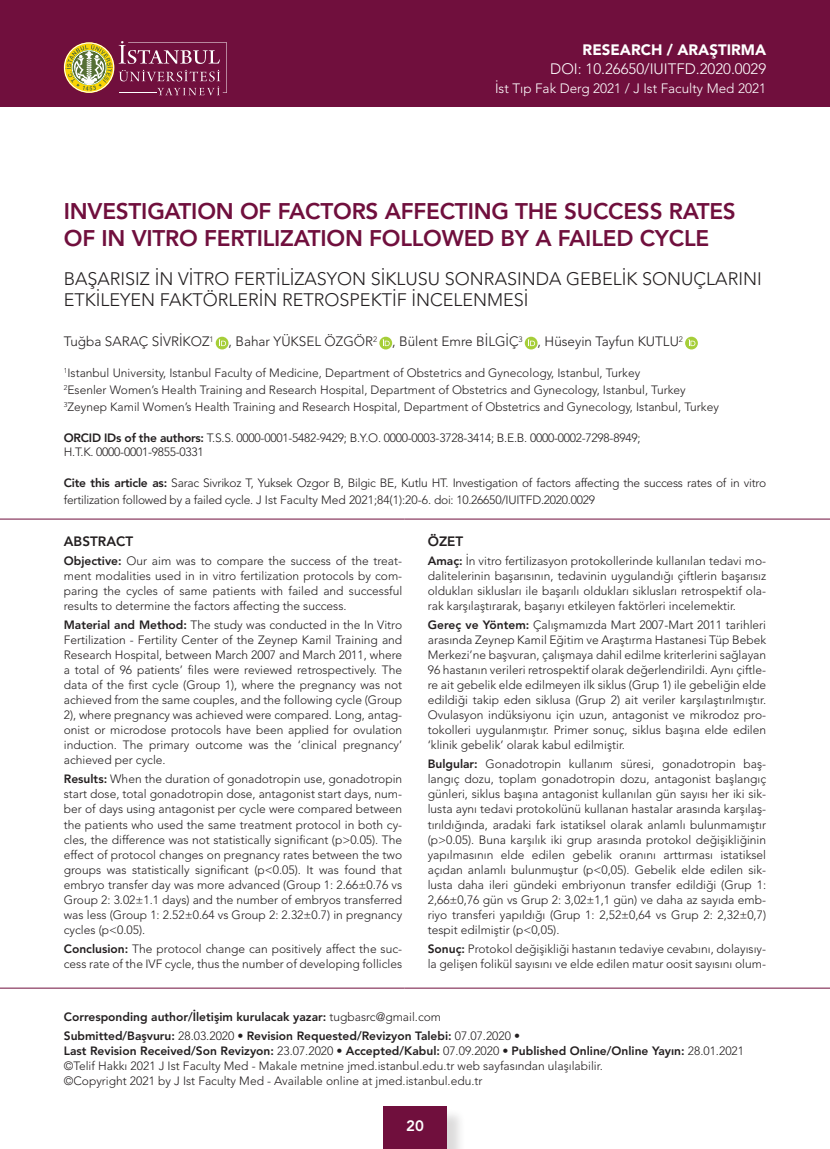
<style>
.page{position:relative;width:830px;height:1149px;background:#fff}
.page>*{position:absolute;margin:0;border:0;box-sizing:border-box;transform-origin:0 0}
.t1{font:800 22.5px/27px "Avenir LT Std";letter-spacing:-.01em;color:#700f3d}
.t2{font:300 18px/21.6px "Avenir LT Std";color:#231f20}
.t3{font:300 15px "Avenir LT Std";color:#fff}
.t4{font:900 15px "Avenir LT Std";color:#fff}
.t5{font:800 15px "Avenir LT Std";color:#fff}
.t6{font:300 13.5px "Avenir LT Std";color:#231f20}
.t7{font:300 13.5px "Avenir LT Std";color:#fff}
.t8{font:800 13.5px "Avenir LT Std";color:#231f20}
.t9{font:300 12px/15px "Avenir LT Std";color:#231f20;text-align:justify}
.t10{font:300 12px/14.4px "Avenir LT Std";letter-spacing:-.02em;color:#231f20}
.t11{font:800 12px/19.2px "Avenir LT Std";color:#231f20}
.s1{font-weight:800}
.s2{font-weight:300}
</style>
<div class="page">
<div style="left:385px;top:1108px;width:80px;height:40px;background:#231f20;opacity:.16"></div>
<div style="left:383px;top:1106px;width:63px;height:42px;background:#700f3d"></div>
<div style="left:0;top:0;width:829px;height:106px;background:#700f3d"></div>
<hr style="left:0;top:518px;width:404px;height:1px;background:#700f3d">
<hr style="left:404px;top:518px;width:425px;height:1px;background:#700f3d">
<hr style="left:0;top:987px;width:404px;height:1px;background:#700f3d">
<hr style="left:404px;top:987px;width:425px;height:1px;background:#700f3d">
<svg style="left:64px;top:41px;width:163px;height:54px"></svg>
<div style="left:216px;top:336px;width:12px;height:13px;background:#a6ce39;border-radius:50%"></div>
<svg style="left:219px;top:339px;width:7px;height:7px"></svg>
<svg style="left:379px;top:336px;width:13px;height:13px"></svg>
<svg style="left:382px;top:339px;width:7px;height:7px"></svg>
<svg style="left:524px;top:336px;width:13px;height:13px"></svg>
<svg style="left:528px;top:339px;width:7px;height:7px"></svg>
<svg style="left:684px;top:336px;width:13px;height:13px"></svg>
<svg style="left:688px;top:339px;width:7px;height:7px"></svg>
<p class="t4" style="left:582px;top:40px;width:185px">RESEARCH / ARAŞTIRMA</p>
<p class="t3" style="left:550px;top:60px;width:217px">DOI: 10.26650/IUITFD.2020.0029</p>
<p class="t7" style="left:495px;top:80px;width:272px">İst Tıp Fak Derg 2021 / J Ist Faculty Med 2021</p>
<h1 class="t1" style="left:64px;top:197px;width:673px">INVESTIGATION OF FACTORS AFFECTING THE SUCCESS RATES<br>OF IN VITRO FERTILIZATION FOLLOWED BY A FAILED CYCLE</h1>
<h2 class="t2" style="left:64px;top:268px;width:699px">BAŞARISIZ İN VİTRO FERTİLİZASYON SİKLUSU SONRASINDA GEBELİK SONUÇLARINI<br>ETKİLEYEN FAKTÖRLERİN RETROSPEKTİF İNCELENMESİ</h2>
<p class="t6" style="left:64px;top:333px;width:620px">Tuğba SARAÇ SİVRİKOZ<sup>1</sup> , Bahar YÜKSEL ÖZGÖR<sup>2</sup> , Bülent Emre BİLGİÇ<sup>3</sup> , Hüseyin Tayfun KUTLU<sup>2</sup></p>
<p class="t9" style="left:64px;top:364px;width:656px;line-height:17.2px;text-align:left"><sup>1</sup>Istanbul University, Istanbul Faculty of Medicine, Department of Obstetrics and Gynecology, Istanbul, Turkey<br><sup>2</sup>Esenler Women’s Health Training and Research Hospital, Department of Obstetrics and Gynecology, Istanbul, Turkey<br><sup>3</sup>Zeynep Kamil Women’s Health Training and Research Hospital, Department of Obstetrics and Gynecology, Istanbul, Turkey</p>
<p class="t10" style="left:64px;top:430px;width:578px"><span class="s1">ORCID IDs of the authors:</span> T.S.S. 0000-0001-5482-9429; B.Y.O. 0000-0003-3728-3414; B.E.B. 0000-0002-7298-8949;<br>H.T.K. 0000-0001-9855-0331</p>
<p class="t10" style="left:64px;top:473px;width:703px;line-height:17.2px"><span class="s1">Cite this article as:</span> Sarac Sivrikoz T, Yuksek Ozgor B, Bilgic BE, Kutlu HT. Investigation of factors affecting the success rates of in vitro fertilization followed by a failed cycle. J Ist Faculty Med 2021;84(1):20-6. doi: 10.26650/IUITFD.2020.0029</p>
<p class="t8" style="left:427px;top:532px;width:37px">ÖZET</p>
<p class="t9" style="left:427px;top:553px;width:340px"><span class="s1">Amaç:</span> İn vitro fertilizasyon protokollerinde kullanılan tedavi mo&shy;dalitelerinin başarısının, tedavinin uygulandığı çiftlerin başarısız oldukları siklusları ile başarılı oldukları siklusları retrospektif ola&shy;rak karşılaştırarak, başarıyı etkileyen faktörleri incelemektir.</p>
<p class="t9" style="left:427px;top:617px;width:340px"><span class="s1">Gereç ve Yöntem:</span> Çalışmamızda Mart 2007-Mart 2011 tarihleri arasında Zeynep Kamil Eğitim ve Araştırma Hastanesi Tüp Bebek Merkezi’ne başvuran, çalışmaya dahil edilme kriterlerini sağlayan 96 hastanın verileri retrospektif olarak değerlendirildi. Aynı çiftle&shy;re ait gebelik elde edilmeyen ilk siklus (Grup 1) ile gebeliğin elde edildiği takip eden siklusa (Grup 2) ait veriler karşılaştırılmıştır.<br>Ovulasyon indüksiyonu için uzun, antagonist ve mikrodoz pro&shy;tokolleri uygulanmıştır. Primer sonuç, siklus başına elde edilen ‘klinik gebelik’ olarak kabul edilmiştir.</p>
<p class="t9" style="left:427px;top:756px;width:340px"><span class="s1">Bulgular:</span> Gonadotropin kullanım süresi, gonadotropin baş&shy;langıç dozu, toplam gonadotropin dozu, antagonist başlangıç günleri, siklus başına antagonist kullanılan gün sayısı her iki sik&shy;lusta aynı tedavi protokolünü kullanan hastalar arasında karşılaş&shy;tırıldığında, aradaki fark istatiksel olarak anlamlı bulunmamıştır (p&gt;0.05). Buna karşılık iki grup arasında protokol değişikliğinin yapılmasının elde edilen gebelik oranını arttırması istatiksel açıdan anlamlı bulunmuştur (p&lt;0,05). Gebelik elde edilen sik&shy;lusta daha ileri gündeki embriyonun transfer edildiği (Grup 1:<br>2,66±0,76 gün vs Grup 2: 3,02±1,1 gün) ve daha az sayıda emb&shy;riyo transferi yapıldığı (Grup 1: 2,52±0,64 vs Grup 2: 2,32±0,7) tespit edilmiştir (p&lt;0,05).</p>
<p class="t9" style="left:427px;top:940px;width:340px"><span class="s1">Sonuç:</span> Protokol değişikliği hastanın tedaviye cevabını, dolayısıy&shy;la gelişen folikül sayısını ve elde edilen matur oosit sayısını olum-</p>
<p class="t8" style="left:64px;top:532px;width:71px">ABSTRACT</p>
<p class="t9" style="left:64px;top:553px;width:340px"><span class="s1">Objective:</span> Our aim was to compare the success of the treat&shy;ment modalities used in in vitro fertilization protocols by com&shy;paring the cycles of same patients with failed and successful results to determine the factors affecting the success.</p>
<p class="t9" style="left:64px;top:617px;width:340px"><span class="s1">Material and Method:</span> The study was conducted in the In Vitro Fertilization - Fertility Center of the Zeynep Kamil Training and Research Hospital, between March 2007 and March 2011, where a total of 96 patients’ files were reviewed retrospectively. The data of the first cycle (Group 1), where the pregnancy was not achieved from the same couples, and the following cycle (Group 2), where pregnancy was achieved were compared. Long, antag&shy;onist or microdose protocols have been applied for ovulation induction. The primary outcome was the ‘clinical pregnancy’ achieved per cycle.</p>
<p class="t9" style="left:64px;top:771px;width:340px"><span class="s1">Results:</span> When the duration of gonadotropin use, gonadotropin start dose, total gonadotropin dose, antagonist start days, num&shy;ber of days using antagonist per cycle were compared between the patients who used the same treatment protocol in both cy&shy;cles, the difference was not statistically significant (p&gt;0.05). The effect of protocol changes on pregnancy rates between the two groups was statistically significant (p&lt;0.05). It was found that embryo transfer day was more advanced (Group 1: 2.66±0.76 vs Group 2: 3.02±1.1 days) and the number of embryos transferred was less (Group 1: 2.52±0.64 vs Group 2: 2.32±0.7) in pregnancy cycles (p&lt;0.05).</p>
<p class="t9" style="left:64px;top:940px;width:340px"><span class="s1">Conclusion:</span> The protocol change can positively affect the suc&shy;cess rate of the IVF cycle, thus the number of developing follicles</p>
<p class="t11" style="left:64px;top:1006px;width:457px">Corresponding author/İletişim kurulacak yazar: <span class="s2">tugbasrc@gmail.com<br></span>Submitted/Başvuru: <span class="s2">28.03.2020 •</span> Revision Requested/Revizyon Talebi: <span class="s2">07.07.2020 •</span></p>
<p class="t9" style="left:64px;top:1043px;width:681px;text-align:left"><span class="s1">Last Revision Received/Son Revizyon:</span> 23.07.2020 • <span class="s1">Accepted/Kabul:</span> 07.09.2020 • <span class="s1">Published Online/Online Yayın:</span> 28.01.2021 ©Telif Hakkı 2021 J Ist Faculty Med - Makale metnine jmed.istanbul.edu.tr web sayfasından ulaşılabilir.<br>©Copyright 2021 by J Ist Faculty Med - Available online at jmed.istanbul.edu.tr</p>
<p class="t5" style="left:406px;top:1115px;width:19px">20</p>
</div>
